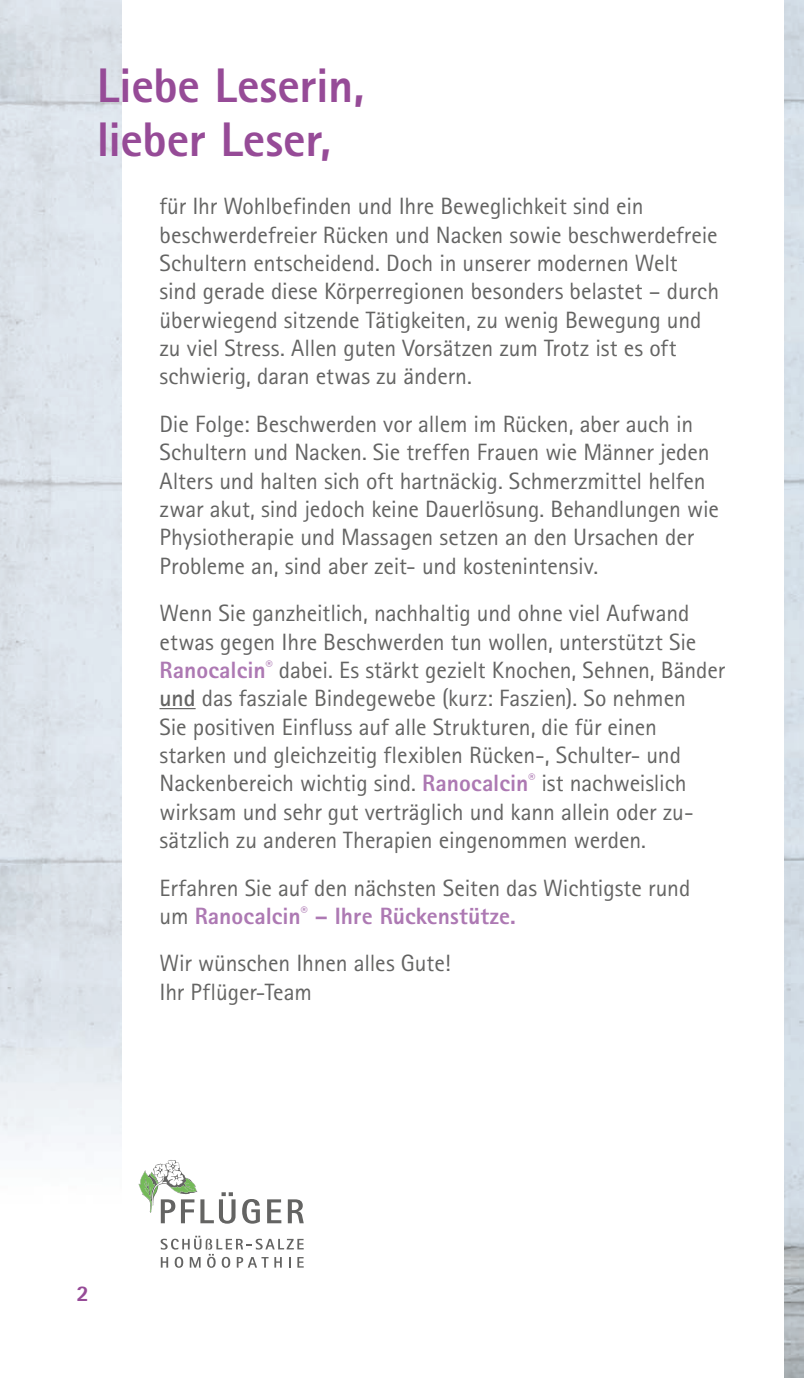
<style>
.page{position:relative;width:804px;height:1378px;background:#fff}
.page>*{position:absolute;margin:0;border:0;box-sizing:border-box;transform-origin:0 0}
.t1{font:800 48.6px/54px "Rotis Sans Serif";letter-spacing:-.01em;color:#964b97}
.t2{font:23.62px/28.3px "Rotis Sans Serif";letter-spacing:-.005em;color:#646463}
.t3{font:800 22.5px "Rotis Sans Serif";color:#964b97}
.s1{font-weight:800;color:#ad79b3}
.s2{font-weight:700}
</style>
<div class="page">
<hr style="left:159px;top:708px;width:37px;height:1px;background:#646463">
<svg style="left:242px;top:1199px;width:18px;height:24px"></svg>
<svg style="left:267px;top:1199px;width:14px;height:24px"></svg>
<svg style="left:288px;top:1199px;width:16px;height:24px"></svg>
<svg style="left:161px;top:1235px;width:143px;height:32px"></svg>
<svg style="left:139px;top:1160px;width:96px;height:63px"></svg>
<h1 class="t1" style="left:97px;top:58px;width:269px">Liebe Leserin, lieber Leser,</h1>
<p class="t2" style="left:159px;top:192px;width:561px">für Ihr Wohlbefinden und Ihre Beweglichkeit sind ein beschwerdefreier Rücken und Nacken sowie beschwerdefreie Schultern entscheidend. Doch in unserer modernen Welt sind gerade diese Körperregionen besonders belastet – durch überwiegend sitzende Tätigkeiten, zu wenig Bewegung und zu viel Stress. Allen guten Vorsätzen zum Trotz ist es oft schwierig, daran etwas zu ändern.</p>
<p class="t2" style="left:159px;top:409px;width:561px">Die Folge: Beschwerden vor allem im Rücken, aber auch in Schultern und Nacken. Sie treffen Frauen wie Männer jeden Alters und halten sich oft hartnäckig. Schmerzmittel helfen zwar akut, sind jedoch keine Dauerlösung. Behandlungen wie Physiotherapie und Massagen setzen an den Ursachen der Probleme an, sind aber zeit- und kostenintensiv.</p>
<p class="t2" style="left:159px;top:599px;width:567px">Wenn Sie ganzheitlich, nachhaltig und ohne viel Aufwand etwas gegen Ihre Beschwerden tun wollen, unterstützt Sie <span class="s1">Ranocalcin</span><sup>®</sup> dabei. Es stärkt gezielt Knochen, Sehnen, Bänder <span class="s2">und</span> das fasziale Bindegewebe (kurz: Faszien). So nehmen<br>Sie positiven Einfluss auf alle Strukturen, die für einen starken und gleichzeitig flexiblen Rücken-, Schulter- und Nackenbereich wichtig sind. <span class="s1">Ranocalcin</span><sup>®</sup> ist nachweislich wirksam und sehr gut verträglich und kann allein oder zu&shy;sätzlich zu anderen Therapien eingenommen werden.</p>
<p class="t2" style="left:159px;top:873px;width:532px">Erfahren Sie auf den nächsten Seiten das Wichtigste rund um <span class="s1">Ranocalcin</span><sup>®</sup> <span class="s1">– Ihre Rückenstütze.</span></p>
<p class="t2" style="left:159px;top:949px;width:292px">Wir wünschen Ihnen alles Gute!<br>Ihr Pflüger-Team</p>
<p class="t3" style="left:77px;top:1279px;width:14px">2</p>
</div>
